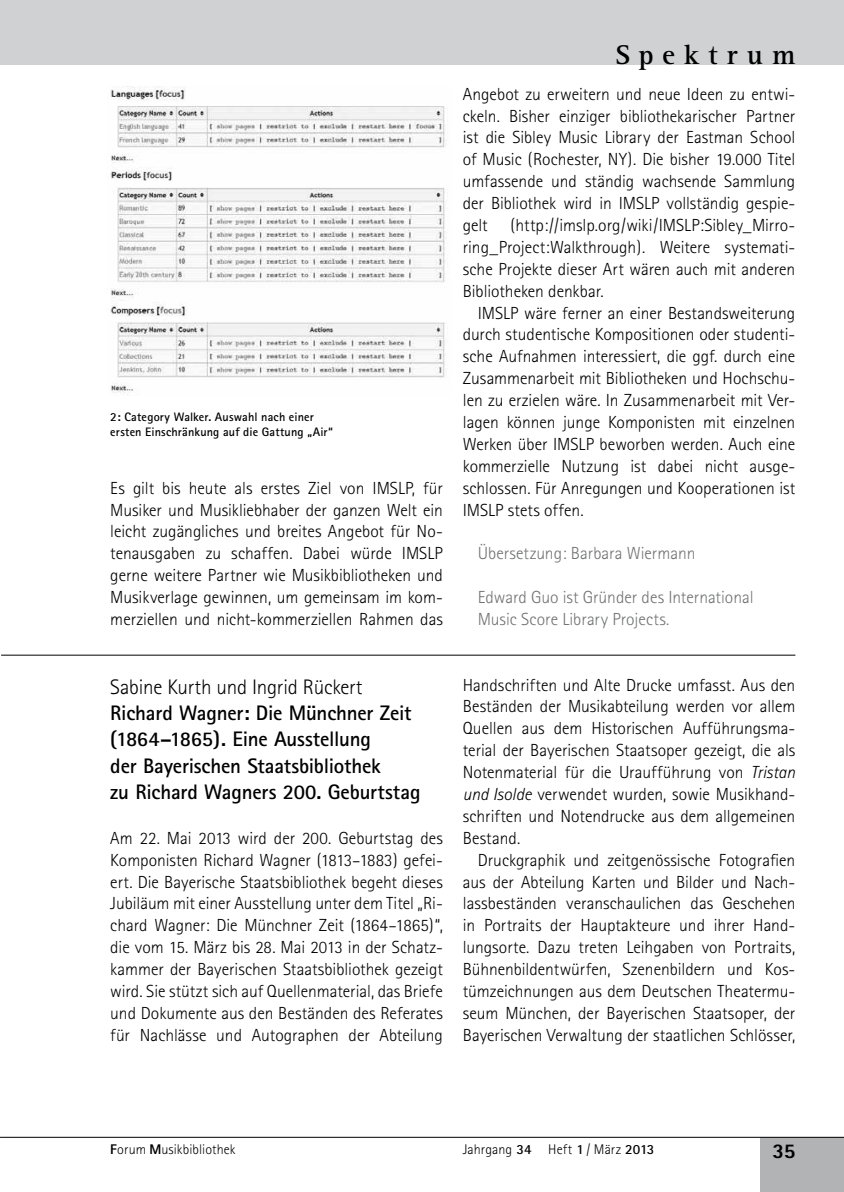
<style>
.page{position:relative;width:844px;height:1192px;background:#fff}
.page>*{position:absolute;margin:0;border:0;box-sizing:border-box;transform-origin:0 0}
.t1{font:700 28px "Rotis Serif";letter-spacing:.32em;color:#000}
.t2{font:700 21px/26.2px "Rotis Sans Serif";letter-spacing:-.01em;color:#000}
.t3{font:300 21px "Rotis Sans Serif";letter-spacing:-.01em;color:#000}
.t4{font:800 21px "Rotis Sans Serif";color:#000}
.t5{font:300 17.5px/21.9px "Rotis Sans Serif";letter-spacing:-.005em;color:#000;text-align:justify}
.t6{font:300 17.5px/21.9px "Rotis Sans Serif";color:#707172}
.t7{font:300 14px "Rotis Sans Serif";letter-spacing:.01em;color:#000}
.t8{font:700 12.25px/15.8px "Rotis Sans Serif";letter-spacing:.01em;color:#000}
.s1{font-style:italic}
.s2{font-weight:800}
.s3{font-weight:700}
</style>
<div class="page">
<div style="left:760px;top:1137px;width:83px;height:54px;background:#b1b3b4"></div>
<hr style="left:0;top:0;width:1px;height:64px;background:#d0d1d2">
<div style="left:1px;top:0;width:842px;height:64px;background:#d0d1d2"></div>
<hr style="left:1px;top:1136px;width:842px;height:1px;background:#000">
<img style="left:110px;top:86px;width:337px;height:309px">
<hr style="left:1px;top:655px;width:794px;height:1px;background:#000">
<p class="t8" style="left:110px;top:408px;width:224px">2: Category Walker. Auswahl nach einer ersten Einschränkung auf die Gattung „Air“</p>
<p class="t5" style="left:110px;top:477px;width:334px">Es gilt bis heute als erstes Ziel von IMSLP, für Musiker und Musikliebhaber der ganzen Welt ein leicht zugängliches und breites Angebot für No&shy;tenausgaben zu schaffen. Dabei würde IMSLP gerne weitere Partner wie Musikbibliotheken und Musikverlage gewinnen, um gemeinsam im kom&shy;merziellen und nicht-kommerziellen Rahmen das</p>
<p class="t3" style="left:110px;top:674px;width:253px">Sabine Kurth und Ingrid Rückert</p>
<p class="t2" style="left:110px;top:699px;width:311px">Richard Wagner: Die Münchner Zeit (1864–1865). Eine Ausstellung<br>der Bayerischen Staatsbibliothek<br>zu Richard Wagners 200. Geburtstag</p>
<p class="t5" style="left:110px;top:827px;width:334px">Am 22. Mai 2013 wird der 200. Geburtstag des Komponisten Richard Wagner (1813–1883) gefei&shy;ert. Die Bayerische Staatsbibliothek begeht dieses Jubiläum mit einer Ausstellung unter dem Titel „Ri&shy;chard Wagner: Die Münchner Zeit (1864–1865)“, die vom 15. März bis 28. Mai 2013 in der Schatz&shy;kammer der Bayerischen Staatsbibliothek gezeigt wird. Sie stützt sich auf Quellenmaterial, das Briefe und Dokumente aus den Beständen des Referates für Nachlässe und Autographen der Abteilung</p>
<h1 class="t1" style="left:615px;top:38px;width:181px">Spektrum</h1>
<p class="t5" style="left:462px;top:83px;width:334px">Angebot zu erweitern und neue Ideen zu entwi&shy;ckeln. Bisher einziger bibliothekarischer Partner ist die Sibley Music Library der Eastman School of Music (Rochester, NY). Die bisher 19.000 Titel umfassende und ständig wachsende Sammlung der Bibliothek wird in IMSLP vollständig gespie&shy;gelt</p>
<p class="t5" style="left:462px;top:214px;width:334px;text-indent:48px">(http://imslp.org/wiki/IMSLP:Sibley_Mirro&shy;ring_Project:Walkthrough). Weitere systemati&shy;sche Projekte dieser Art wären auch mit anderen Bibliotheken denkbar.</p>
<p class="t5" style="left:462px;top:302px;width:334px;text-indent:15px">IMSLP wäre ferner an einer Bestandsweiterung durch studentische Kompositionen oder studenti&shy;sche Aufnahmen interessiert, die ggf. durch eine Zusammenarbeit mit Bibliotheken und Hochschu&shy;len zu erzielen wäre. In Zusammenarbeit mit Ver&shy;lagen können junge Komponisten mit einzelnen Werken über IMSLP beworben werden. Auch eine kommerzielle Nutzung ist dabei nicht ausge&shy;schlossen. Für Anregungen und Kooperationen ist IMSLP stets offen.</p>
<p class="t6" style="left:477px;top:542px;width:219px">Übersetzung: Barbara Wiermann</p>
<p class="t6" style="left:477px;top:586px;width:277px">Edward Guo ist Gründer des International<br>Music Score Library Projects.</p>
<p class="t5" style="left:462px;top:673px;width:334px">Handschriften und Alte Drucke umfasst. Aus den Beständen der Musikabteilung werden vor allem Quellen aus dem Historischen Aufführungsma&shy;terial der Bayerischen Staatsoper gezeigt, die als Notenmaterial für die Uraufführung von <span class="s1">Tristan und Isolde</span> verwendet wurden, sowie Musikhand&shy;schriften und Notendrucke aus dem allgemeinen Bestand.</p>
<p class="t5" style="left:462px;top:848px;width:334px;text-indent:15px">Druckgraphik und zeitgenössische Fotografien aus der Abteilung Karten und Bilder und Nach&shy;lassbeständen veranschaulichen das Geschehen in Portraits der Hauptakteure und ihrer Hand&shy;lungsorte. Dazu treten Leihgaben von Portraits, Bühnenbildentwürfen, Szenenbildern und Kos&shy;tümzeichnungen aus dem Deutschen Theatermu&shy;seum München, der Bayerischen Staatsoper, der Bayerischen Verwaltung der staatlichen Schlösser,</p>
<p class="t7" style="left:110px;top:1140px;width:127px"><span class="s2">F</span>orum <span class="s2">M</span>usikbibliothek</p>
<p class="t7" style="left:462px;top:1140px;width:193px">Jahrgang <span class="s3">34</span> Heft <span class="s3">1</span> / März <span class="s3">2013</span></p>
<p class="t4" style="left:772px;top:1137px;width:24px">35</p>
</div>
